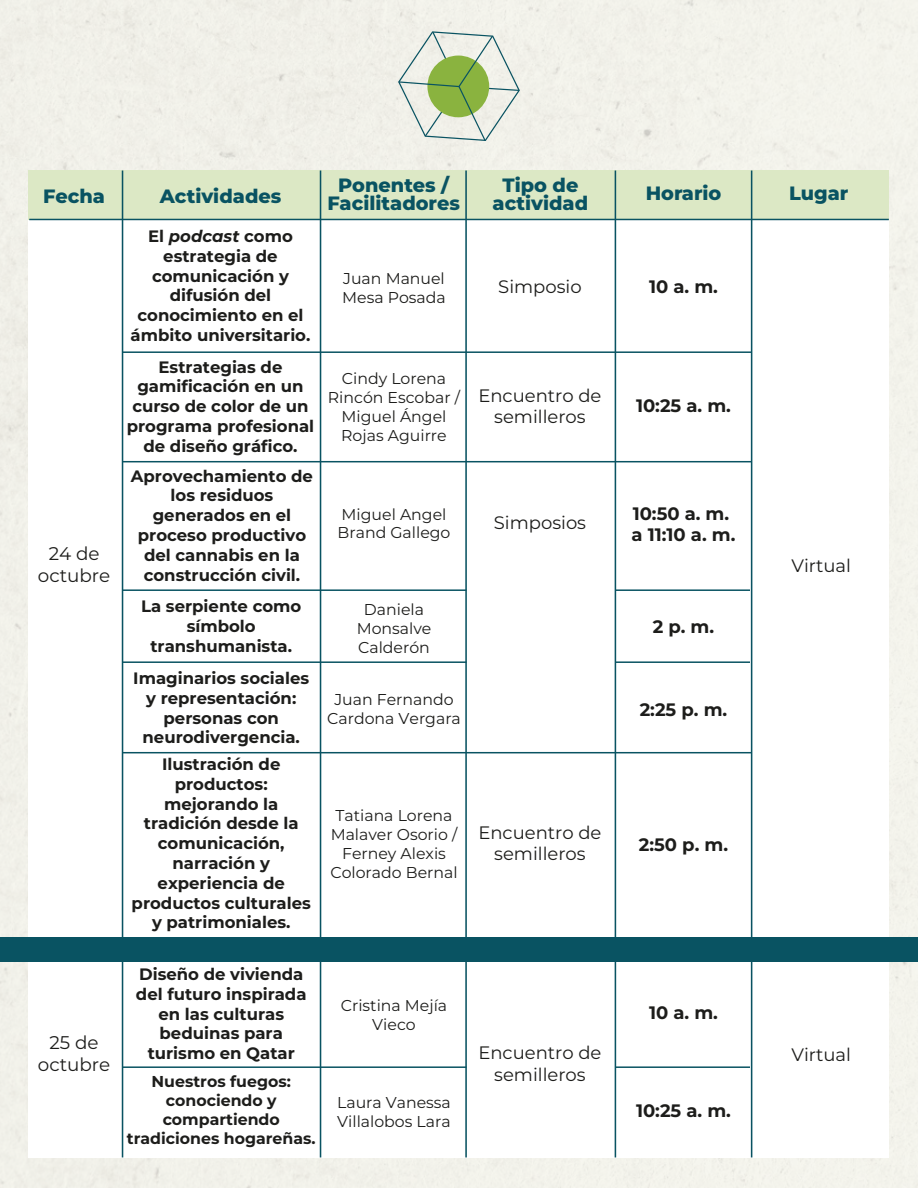
<style>
.page{position:relative;width:918px;height:1188px;background:#fff}
.page>*{position:absolute;margin:0;border:0;box-sizing:border-box;transform-origin:0 0}
.t1{font:800 19.2px/18.3px "Montserrat";color:#095362;text-align:center}
.t2{font:18.3px/22px "Montserrat";color:#1d1d1b;text-align:center}
.t3{font:18px/21.6px "Montserrat";color:#1d1d1b;text-align:center}
.t4{font:700 18px/21.6px "Montserrat";color:#1d1d1b}
.t5{font:700 16.5px/19.8px "Montserrat";color:#1d1d1b;text-align:center}
.t6{font:15.75px/18.9px "Montserrat";color:#1d1d1b;text-align:center}
.t7{font:700 15.75px/18.9px "Montserrat";color:#1d1d1b;text-align:center}
.s1{font-style:italic}
</style>
<div class="page">
<div style="left:28px;top:170px;width:862px;height:50px;background:#dce8c5"></div>
<hr style="left:29px;top:219px;width:860px;height:1px;background:#095362">
<hr style="left:122px;top:351px;width:629px;height:2px;background:#095362">
<hr style="left:122px;top:461px;width:629px;height:1px;background:#095362">
<hr style="left:122px;top:752px;width:629px;height:1px;background:#095362">
<hr style="left:122px;top:589px;width:344px;height:2px;background:#095362">
<hr style="left:320px;top:171px;width:1px;height:986px;background:#095362">
<hr style="left:122px;top:171px;width:1px;height:986px;background:#095362">
<hr style="left:465px;top:171px;width:2px;height:986px;background:#095362">
<hr style="left:615px;top:171px;width:1px;height:986px;background:#095362">
<hr style="left:751px;top:171px;width:1px;height:986px;background:#095362">
<hr style="left:616px;top:589px;width:134px;height:2px;background:#095362">
<hr style="left:122px;top:661px;width:344px;height:2px;background:#095362">
<hr style="left:616px;top:661px;width:134px;height:2px;background:#095362">
<hr style="left:122px;top:1066px;width:344px;height:2px;background:#095362">
<hr style="left:616px;top:1066px;width:134px;height:2px;background:#095362">
<svg style="left:398px;top:31px;width:122px;height:110px;background:#cdd9bc"></svg>
<div style="left:0;top:937px;width:918px;height:25px;background:#095362"></div>
<p class="t1" style="left:43px;top:186px;width:63px">Fecha</p>
<p class="t1" style="left:160px;top:186px;width:123px">Actividades</p>
<p class="t1" style="left:327px;top:175px;width:134px">Ponentes /<br>Facilitadores</p>
<p class="t1" style="left:493px;top:175px;width:97px">Tipo de actividad</p>
<p class="t1" style="left:646px;top:183px;width:77px">Horario</p>
<p class="t5" style="left:131px;top:225px;width:181px">El <span class="s1">podcast</span> como estrategia de comunicación y difusión del conocimiento en el ámbito universitario.</p>
<p class="t6" style="left:342px;top:269px;width:105px;text-align:left">Juan Manuel<br>Mesa Posada</p>
<p class="t3" style="left:498px;top:275px;width:85px">Simposio</p>
<p class="t4" style="left:649px;top:275px;width:70px">10 a. m.</p>
<p class="t2" style="left:38px;top:542px;width:74px">24 de octubre</p>
<p class="t2" style="left:38px;top:1031px;width:74px">25 de octubre</p>
<p class="t5" style="left:127px;top:356px;width:189px">Estrategias de gamificación en un curso de color de un programa profesional de diseño gráfico.</p>
<p class="t5" style="left:131px;top:465px;width:184px">Aprovechamiento de los residuos generados en el proceso productivo del cannabis en la construcción civil.</p>
<p class="t6" style="left:328px;top:369px;width:134px">Cindy Lorena<br>Rincón Escobar /<br>Miguel Ángel<br>Rojas Aguirre</p>
<p class="t6" style="left:338px;top:504px;width:114px;text-align:left">Miguel Angel<br>Brand Gallego</p>
<p class="t5" style="left:141px;top:595px;width:162px">La serpiente como símbolo transhumanista.</p>
<p class="t6" style="left:357px;top:599px;width:76px">Daniela<br>Monsalve<br>Calderón</p>
<p class="t3" style="left:478px;top:384px;width:125px">Encuentro de semilleros</p>
<p class="t3" style="left:494px;top:511px;width:94px">Simposios</p>
<p class="t4" style="left:636px;top:394px;width:96px">10:25 a. m.</p>
<p class="t4" style="left:632px;top:502px;width:105px">10:50 a. m. a 11:10 a. m.</p>
<p class="t4" style="left:653px;top:615px;width:63px">2 p. m.</p>
<p class="t5" style="left:133px;top:667px;width:177px">Imaginarios sociales y representación: personas con neurodivergencia.</p>
<p class="t5" style="left:132px;top:753px;width:181px">Ilustración de productos: mejorando la tradición desde la comunicación, narración y experiencia de productos culturales y patrimoniales.</p>
<p class="t6" style="left:327px;top:689px;width:135px">Juan Fernando<br>Cardona Vergara</p>
<p class="t4" style="left:640px;top:698px;width:89px">2:25 p. m.</p>
<p class="t6" style="left:330px;top:806px;width:129px">Tatiana Lorena<br>Malaver Osorio /<br>Ferney Alexis<br>Colorado Bernal</p>
<p class="t3" style="left:478px;top:821px;width:125px">Encuentro de semilleros</p>
<p class="t4" style="left:639px;top:833px;width:91px">2:50 p. m.</p>
<p class="t5" style="left:136px;top:963px;width:172px">Diseño de vivienda del futuro inspirada en las culturas beduinas para turismo en Qatar</p>
<p class="t7" style="left:127px;top:1072px;width:190px">Nuestros fuegos: conociendo y compartiendo tradiciones hogareñas.</p>
<p class="t6" style="left:341px;top:995px;width:108px">Cristina Mejía<br>Vieco</p>
<p class="t4" style="left:649px;top:1001px;width:70px">10 a. m.</p>
<p class="t3" style="left:478px;top:1041px;width:125px">Encuentro de semilleros</p>
<p class="t6" style="left:337px;top:1093px;width:115px;text-align:left">Laura Vanessa<br>Villalobos Lara</p>
<p class="t4" style="left:636px;top:1098px;width:96px">10:25 a. m.</p>
<p class="t1" style="left:789px;top:183px;width:61px">Lugar</p>
<p class="t3" style="left:791px;top:554px;width:61px">Virtual</p>
<p class="t3" style="left:791px;top:1043px;width:61px">Virtual</p>
</div>
